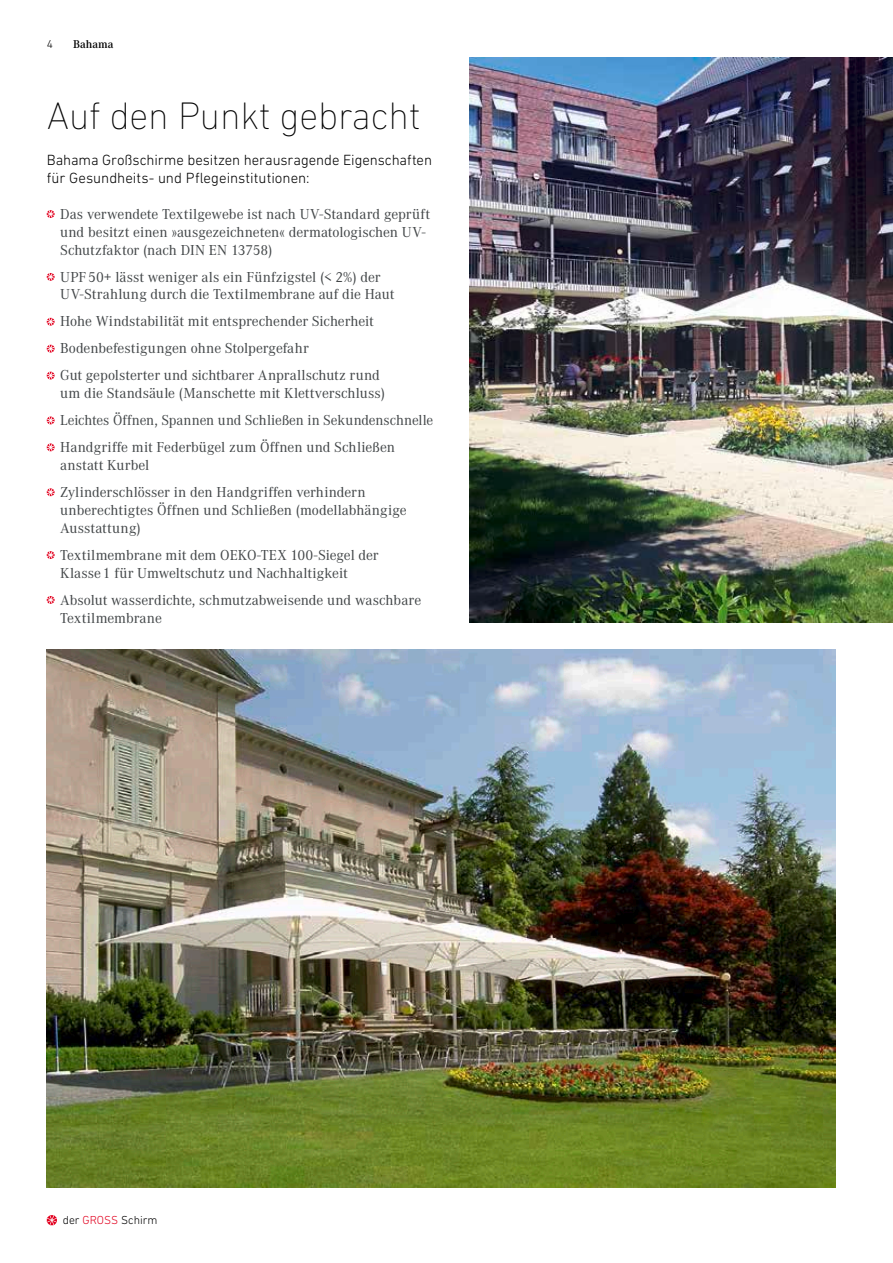
<style>
.page{position:relative;width:893px;height:1263px;background:#fff}
.page>*{position:absolute;margin:0;border:0;box-sizing:border-box;transform-origin:0 0}
.t1{font:200 39px "DIN Next LT Pro";letter-spacing:-.005em;color:#000}
.t2{font:15px/18px "Corporate A";color:#414547}
.t3{font:300 15px/18px "DIN Next LT Pro";color:#000}
.t4{font:300 11.85px "DIN Next LT Pro";color:#000}
.t5{font:600 11.7px "Corporate A";color:#000}
.t6{font:300 11.7px "DIN Next LT Pro";color:#000}
.s1{color:#e2001f}
</style>
<div class="page">
<svg style="left:47px;top:210px;width:8px;height:8px"></svg>
<svg style="left:47px;top:273px;width:8px;height:8px"></svg>
<svg style="left:47px;top:318px;width:8px;height:8px"></svg>
<svg style="left:47px;top:345px;width:8px;height:8px"></svg>
<svg style="left:47px;top:372px;width:8px;height:7px"></svg>
<svg style="left:47px;top:417px;width:8px;height:7px"></svg>
<svg style="left:47px;top:443px;width:8px;height:8px"></svg>
<svg style="left:47px;top:488px;width:8px;height:8px"></svg>
<svg style="left:47px;top:551px;width:8px;height:8px"></svg>
<svg style="left:47px;top:596px;width:8px;height:8px"></svg>
<img style="left:47px;top:649px;width:789px;height:539px">
<img style="left:470px;top:57px;width:423px;height:566px">
<svg style="left:47px;top:1215px;width:10px;height:10px"></svg>
<p class="t6" style="left:47px;top:37px;width:8px">4</p>
<p class="t5" style="left:73px;top:37px;width:42px">Bahama</p>
<h1 class="t1" style="left:47px;top:93px;width:375px">Auf den Punkt gebracht</h1>
<p class="t3" style="left:47px;top:151px;width:387px">Bahama Großschirme besitzen herausragende Eigenschaften für Gesundheits- und Pflegeinstitutionen:</p>
<p class="t2" style="left:60px;top:205px;width:371px">Das verwendete Textilgewebe ist nach UV-Standard geprüft und besitzt einen »ausgezeichneten« dermatologischen UV-<br>Schutzfaktor (nach DIN EN 13758)</p>
<p class="t2" style="left:60px;top:268px;width:336px">UPF50+ lässt weniger als ein Fünfzigstel (&lt; 2%) der<br>UV-Strahlung durch die Textilmembrane auf die Haut</p>
<p class="t2" style="left:60px;top:308px;width:321px;line-height:26.8px">Hohe Windstabilität mit entsprechender Sicherheit<br>Bodenbefestigungen ohne Stolpergefahr<br>Gut gepolsterter und sichtbarer Anprallschutz rund</p>
<p class="t2" style="left:60px;top:380px;width:375px;line-height:26.8px">um die Standsäule (Manschette mit Klettverschluss)<br>Leichtes Öffnen, Spannen und Schließen in Sekundenschnelle<br>Handgriffe mit Federbügel zum Öffnen und Schließen</p>
<p class="t2" style="left:60px;top:452px;width:307px;line-height:26.8px">anstatt Kurbel<br>Zylinderschlösser in den Handgriffen verhindern</p>
<p class="t2" style="left:60px;top:501px;width:348px">unberechtigtes Öffnen und Schließen (modellabhängige<br>Ausstattung)</p>
<p class="t2" style="left:60px;top:546px;width:320px">Textilmembrane mit dem OEKO-TEX 100-Siegel der<br>Klasse1 für Umweltschutz und Nachhaltigkeit</p>
<p class="t2" style="left:60px;top:591px;width:363px">Absolut wasserdichte, schmutzabweisende und waschbare<br>Textilmembrane</p>
<p class="t4" style="left:63px;top:1213px;width:96px">der <span class="s1">GROSS</span> Schirm</p>
</div>
